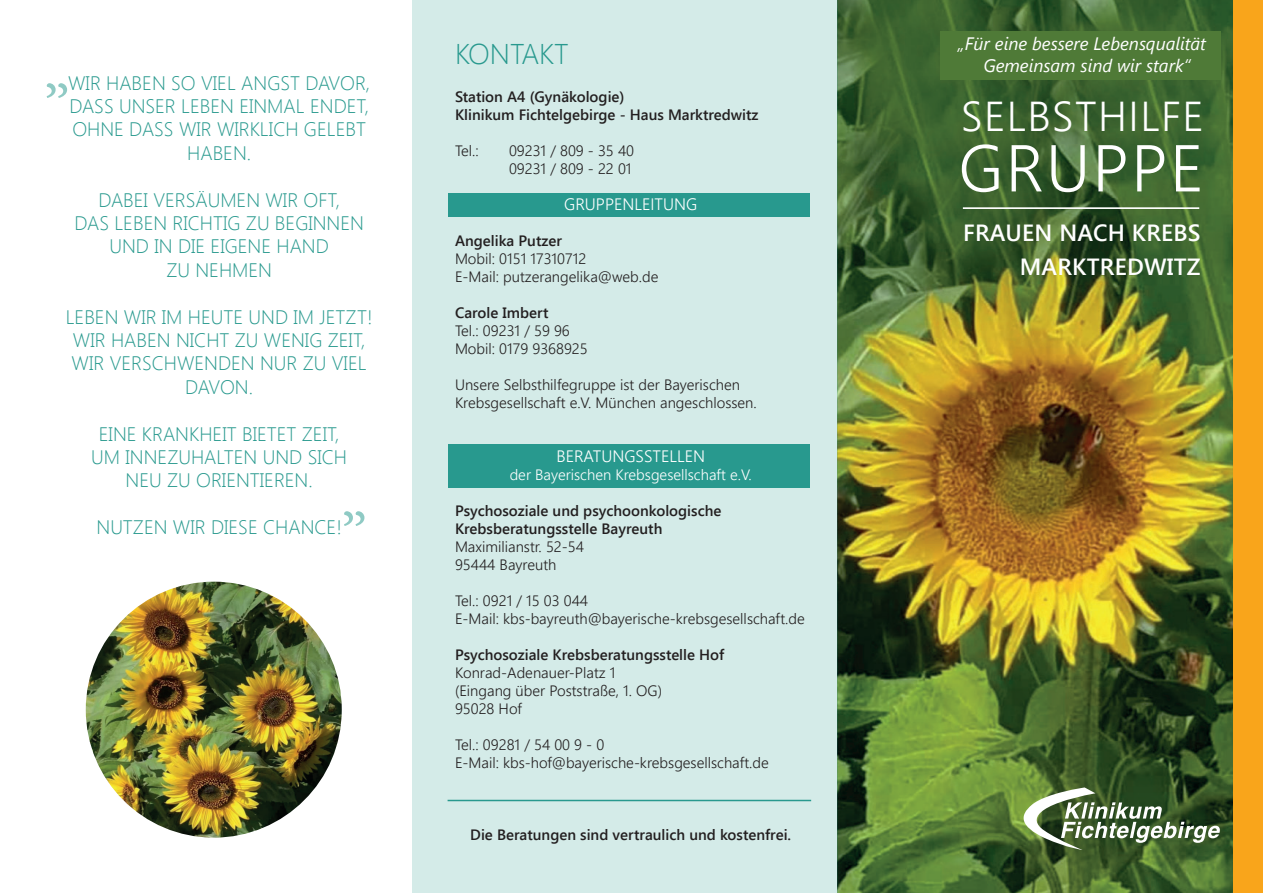
<style>
.page{position:relative;width:1263px;height:893px;background:#fff}
.page>*{position:absolute;margin:0;border:0;box-sizing:border-box;transform-origin:0 0}
.t1{font:300 66px "Segoe UI";letter-spacing:.035em;color:#fff}
.t2{font:62.25px "Minion Pro";color:#28998e}
.t3{font:300 41.7px "Segoe UI";letter-spacing:.035em;color:#fff}
.t4{font:300 28.5px "Segoe UI";color:#28998e}
.t5{font:600 23.4px/33.5px "Segoe UI";letter-spacing:.01em;color:#fff;text-align:right}
.t6{font:300 19.5px/23.4px "Segoe UI";color:#28998e;text-align:center}
.t7{font:italic 18px/21.6px "Segoe UI";color:#fff;text-align:center}
.t8{font:300 16.5px "Segoe UI";color:#fff}
.t9{font:300 15px/18px "Segoe UI";color:#231f20}
.t10{font:600 15px/18px "Segoe UI";color:#231f20}
.t11{font:300 15px "Segoe UI";color:#fff}
</style>
<div class="page">
<img style="left:838px;top:0;width:395px;height:893px">
<div style="left:1233px;top:0;width:30px;height:893px;background:#f9a51b"></div>
<div style="left:412px;top:0;width:426px;height:893px;background:#d4ebe8"></div>
<div style="left:448px;top:444px;width:362px;height:44px;background:#28998e"></div>
<div style="left:448px;top:193px;width:362px;height:23px;background:#28998e"></div>
<img style="left:86px;top:582px;width:256px;height:256px;border-radius:128px">
<hr style="left:448px;top:800px;width:363px;height:1px;background:#28998e">
<svg style="left:1023px;top:787px;width:197px;height:63px"></svg>
<div style="left:940px;top:31px;width:281px;height:49px;background:#4f7a37"></div>
<hr style="left:963px;top:207px;width:236px;height:2px;background:#fff">
<h3 class="t6" style="left:68px;top:70px;width:304px">WIR HABEN SO VIEL ANGST DAVOR,<br>DASS UNSER LEBEN EINMAL ENDET,<br>OHNE DASS WIR WIRKLICH GELEBT<br>HABEN.</h3>
<h3 class="t6" style="left:74px;top:187px;width:291px">DABEI VERSÄUMEN WIR OFT,<br>DAS LEBEN RICHTIG ZU BEGINNEN<br>UND IN DIE EIGENE HAND<br>ZU NEHMEN</h3>
<h3 class="t6" style="left:66px;top:304px;width:309px">LEBEN WIR IM HEUTE UND IM JETZT!<br>WIR HABEN NICHT ZU WENIG ZEIT,<br>WIR VERSCHWENDEN NUR ZU VIEL<br>DAVON.</h3>
<h3 class="t6" style="left:91px;top:421px;width:257px">EINE KRANKHEIT BIETET ZEIT,<br>UM INNEZUHALTEN UND SICH<br>NEU ZU ORIENTIEREN.</h3>
<h3 class="t6" style="left:96px;top:515px;width:247px">NUTZEN WIR DIESE CHANCE!</h3>
<h2 class="t2" style="left:44px;top:29px;width:28px">„</h2>
<h2 class="t2" style="left:341px;top:457px;width:28px">„</h2>
<h3 class="t4" style="left:455px;top:35px;width:115px">KONTAKT</h3>
<p class="t10" style="left:455px;top:87px;width:305px">Station A4 (Gynäkologie)<br>Klinikum Fichtelgebirge - Haus Marktredwitz</p>
<p class="t9" style="left:455px;top:141px;width:25px">Tel.:</p>
<p class="t9" style="left:509px;top:141px;width:127px">09231 / 809 - 35 40<br>09231 / 809 - 22 01</p>
<p class="t8" style="left:564px;top:192px;width:135px">GRUPPENLEITUNG</p>
<p class="t10" style="left:455px;top:231px;width:108px">Angelika Putzer</p>
<p class="t9" style="left:455px;top:249px;width:205px">Mobil: 0151 17310712<br>E-Mail: putzerangelika@web.de</p>
<p class="t10" style="left:455px;top:303px;width:95px">Carole Imbert</p>
<p class="t9" style="left:455px;top:321px;width:134px">Tel.: 09231 / 59 96<br>Mobil: 0179 9368925</p>
<p class="t9" style="left:455px;top:375px;width:303px">Unsere Selbsthilfegruppe ist der Bayerischen<br>Krebsgesellschaft e.V. München angeschlossen.</p>
<p class="t8" style="left:556px;top:444px;width:150px">BERATUNGSSTELLEN</p>
<p class="t11" style="left:510px;top:463px;width:244px">der Bayerischen Krebsgesellschaft e.V.</p>
<p class="t10" style="left:455px;top:501px;width:268px">Psychosoziale und psychoonkologische<br>Krebsberatungsstelle Bayreuth</p>
<p class="t9" style="left:455px;top:537px;width:130px">Maximilianstr. 52-54<br>95444 Bayreuth</p>
<p class="t9" style="left:455px;top:591px;width:351px">Tel.: 0921 / 15 03 044<br>E-Mail: kbs-bayreuth@bayerische-krebsgesellschaft.de</p>
<p class="t10" style="left:455px;top:645px;width:271px">Psychosoziale Krebsberatungsstelle Hof</p>
<p class="t9" style="left:455px;top:663px;width:209px">Konrad-Adenauer-Platz 1 (Eingang über Poststraße, 1. OG)<br>95028 Hof</p>
<p class="t9" style="left:455px;top:735px;width:315px">Tel.: 09281 / 54 00 9 - 0<br>E-Mail: kbs-hof@bayerische-krebsgesellschaft.de</p>
<p class="t10" style="left:470px;top:825px;width:322px">Die Beratungen sind vertraulich und kostenfrei.</p>
<p class="t7" style="left:958px;top:32px;width:250px">„Für eine bessere Lebensqualität<br>Gemeinsam sind wir stark“</p>
<h3 class="t3" style="left:961px;top:84px;width:244px">SELBSTHILFE</h3>
<h1 class="t1" style="left:958px;top:118px;width:246px">GRUPPE</h1>
<h3 class="t5" style="left:963px;top:215px;width:239px">FRAUEN NACH KREBS<br>MARKTREDWITZ</h3>
</div>
